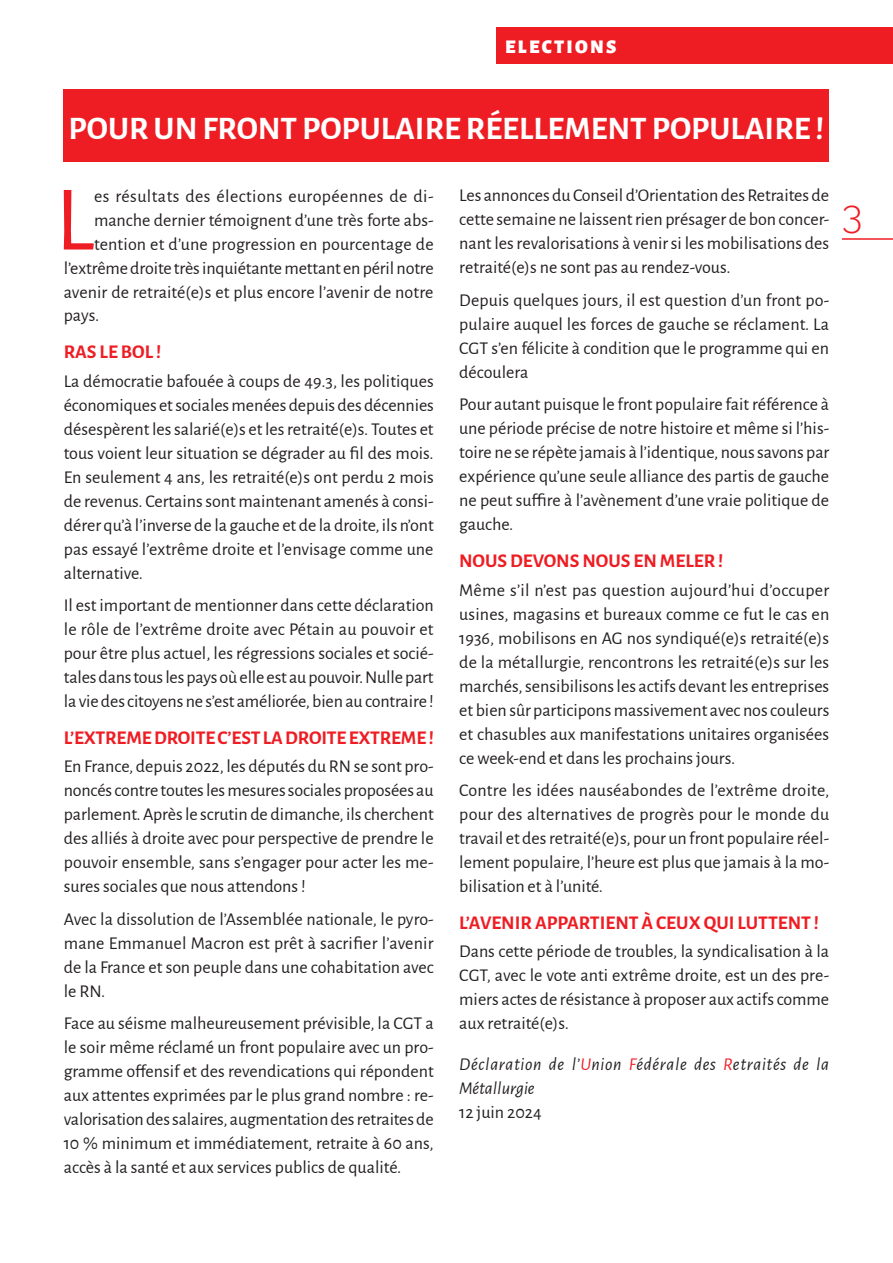
<style>
.page{position:relative;width:893px;height:1263px;background:#fff}
.page>*{position:absolute;margin:0;border:0;box-sizing:border-box;transform-origin:0 0}
.t1{font:92.85px "Alegreya Sans";color:#ee1d23}
.t2{font:300 39px "Raleway";color:#ee1d23}
.Breves_Citations{font:700 33px "Alegreya Sans";color:#fff}
.t3{font:700 19.5px "Alegreya Sans";letter-spacing:-.005em;color:#ee1d23}
.t4{font:900 19.5px "Alegreya Sans";letter-spacing:.12em;color:#fff}
.t5{font:18px/24px "Alegreya Sans";color:#231f20;text-align:justify}
.t6{font:italic 18px/24px "Alegreya Sans";letter-spacing:.035em;color:#231f20}
.t7{font:18px "Alegreya Sans";letter-spacing:.025em;color:#231f20}
.s1{color:#ee1d23}
</style>
<div class="page">
<hr style="left:842px;top:238px;width:51px;height:2px;background:#ee1d23">
<div style="left:496px;top:27px;width:397px;height:37px;background:#ee1d23"></div>
<div style="left:64px;top:89px;width:765px;height:73px;background:#ee1d23"></div>
<p class="t4" style="left:505px;top:31px;width:113px">ELECTIONS</p>
<p class="Breves_Citations" style="left:69px;top:104px;width:757px">POUR UN FRONT POPULAIRE RÉELLEMENT POPULAIRE !</p>
<p class="t1" style="left:55px;top:156px;width:40px">L</p>
<p class="t7" style="left:94px;top:183px;width:341px">es résultats des élections européennes de di-</p>
<p class="t5" style="left:94px;top:207px;width:341px">manche dernier témoignent d’une très forte abs-</p>
<p class="t5" style="left:94px;top:231px;width:341px">tention et d’une progression en pourcentage de</p>
<p class="t5" style="left:64px;top:255px;width:372px">l’extrême droite très inquiétante mettant en péril notre</p>
<p class="t5" style="left:64px;top:279px;width:371px">avenir de retraité(e)s et plus encore l’avenir de notre</p>
<p class="t5" style="left:64px;top:303px;width:37px">pays.</p>
<p class="t3" style="left:64px;top:338px;width:99px">RAS LE BOL !</p>
<p class="t5" style="left:64px;top:368px;width:372px">La démocratie bafouée à coups de 49.3, les politiques économiques et sociales menées depuis des décennies désespèrent les salarié(e)s et les retraité(e)s. Toutes et tous voient leur situation se dégrader au fil des mois.<br>En seulement 4 ans, les retraité(e)s ont perdu 2 mois de revenus. Certains sont maintenant amenés à consi&shy;dérer qu’à l’inverse de la gauche et de la droite, ils n’ont pas essayé l’extrême droite et l’envisage comme une alternative.</p>
<p class="t5" style="left:64px;top:592px;width:372px">Il est important de mentionner dans cette déclaration le rôle de l’extrême droite avec Pétain au pouvoir et pour être plus actuel, les régressions sociales et socié&shy;tales dans tous les pays où elle est au pouvoir. Nulle part la vie des citoyens ne s’est améliorée, bien au contraire !</p>
<p class="t3" style="left:64px;top:723px;width:371px">L’EXTREME DROITE C’EST LA DROITE EXTREME !</p>
<p class="t5" style="left:64px;top:753px;width:371px">En France, depuis 2022, les députés du RN se sont pro&shy;noncés contre toutes les mesures sociales proposées au parlement. Après le scrutin de dimanche, ils cherchent des alliés à droite avec pour perspective de prendre le pouvoir ensemble, sans s’engager pour acter les me&shy;sures sociales que nous attendons !</p>
<p class="t5" style="left:64px;top:906px;width:371px">Avec la dissolution de l’Assemblée nationale, le pyro&shy;mane Emmanuel Macron est prêt à sacrifier l’avenir de la France et son peuple dans une cohabitation avec le RN.</p>
<p class="t5" style="left:64px;top:1010px;width:371px">Face au séisme malheureusement prévisible, la CGT a le soir même réclamé un front populaire avec un pro&shy;gramme offensif et des revendications qui répondent aux attentes exprimées par le plus grand nombre : re&shy;valorisation des salaires, augmentation des retraites de 10 % minimum et immédiatement, retraite à 60 ans, accès à la santé et aux services publics de qualité.</p>
<p class="t5" style="left:459px;top:183px;width:371px">Les annonces du Conseil d’Orientation des Retraites de cette semaine ne laissent rien présager de bon concer&shy;nant les revalorisations à venir si les mobilisations des retraité(e)s ne sont pas au rendez-vous.</p>
<p class="t5" style="left:459px;top:287px;width:371px">Depuis quelques jours, il est question d’un front po&shy;pulaire auquel les forces de gauche se réclament. La CGT s’en félicite à condition que le programme qui en découlera</p>
<p class="t5" style="left:459px;top:392px;width:372px">Pour autant puisque le front populaire fait référence à une période précise de notre histoire et même si l’his&shy;toire ne se répète jamais à l’identique, nous savons par expérience qu’une seule alliance des partis de gauche ne peut suffire à l’avènement d’une vraie politique de gauche.</p>
<p class="t3" style="left:459px;top:547px;width:266px">NOUS DEVONS NOUS EN MELER !</p>
<p class="t5" style="left:459px;top:577px;width:372px">Même s’il n’est pas question aujourd’hui d’occuper usines, magasins et bureaux comme ce fut le cas en 1936, mobilisons en AG nos syndiqué(e)s retraité(e)s de la métallurgie, rencontrons les retraité(e)s sur les marchés, sensibilisons les actifs devant les entreprises et bien sûr participons massivement avec nos couleurs et chasubles aux manifestations unitaires organisées ce week-end et dans les prochains jours.</p>
<p class="t5" style="left:459px;top:777px;width:372px">Contre les idées nauséabondes de l’extrême droite, pour des alternatives de progrès pour le monde du travail et des retraité(e)s, pour un front populaire réel&shy;lement populaire, l’heure est plus que jamais à la mo&shy;bilisation et à l’unité.</p>
<p class="t3" style="left:459px;top:908px;width:361px">L’AVENIR APPARTIENT À CEUX QUI LUTTENT !</p>
<p class="t5" style="left:459px;top:938px;width:371px">Dans cette période de troubles, la syndicalisation à la CGT, avec le vote anti extrême droite, est un des pre&shy;miers actes de résistance à proposer aux actifs comme aux retraité(e)s.</p>
<p class="t6" style="left:459px;top:1051px;width:371px">Déclaration de l’<span class="s1">U</span>nion <span class="s1">F</span>édérale des <span class="s1">R</span>etraités de la<br>Métallurgie</p>
<p class="t5" style="left:459px;top:1099px;width:84px">12 juin 2024</p>
<h2 class="t2" style="left:842px;top:191px;width:22px">3</h2>
</div>
